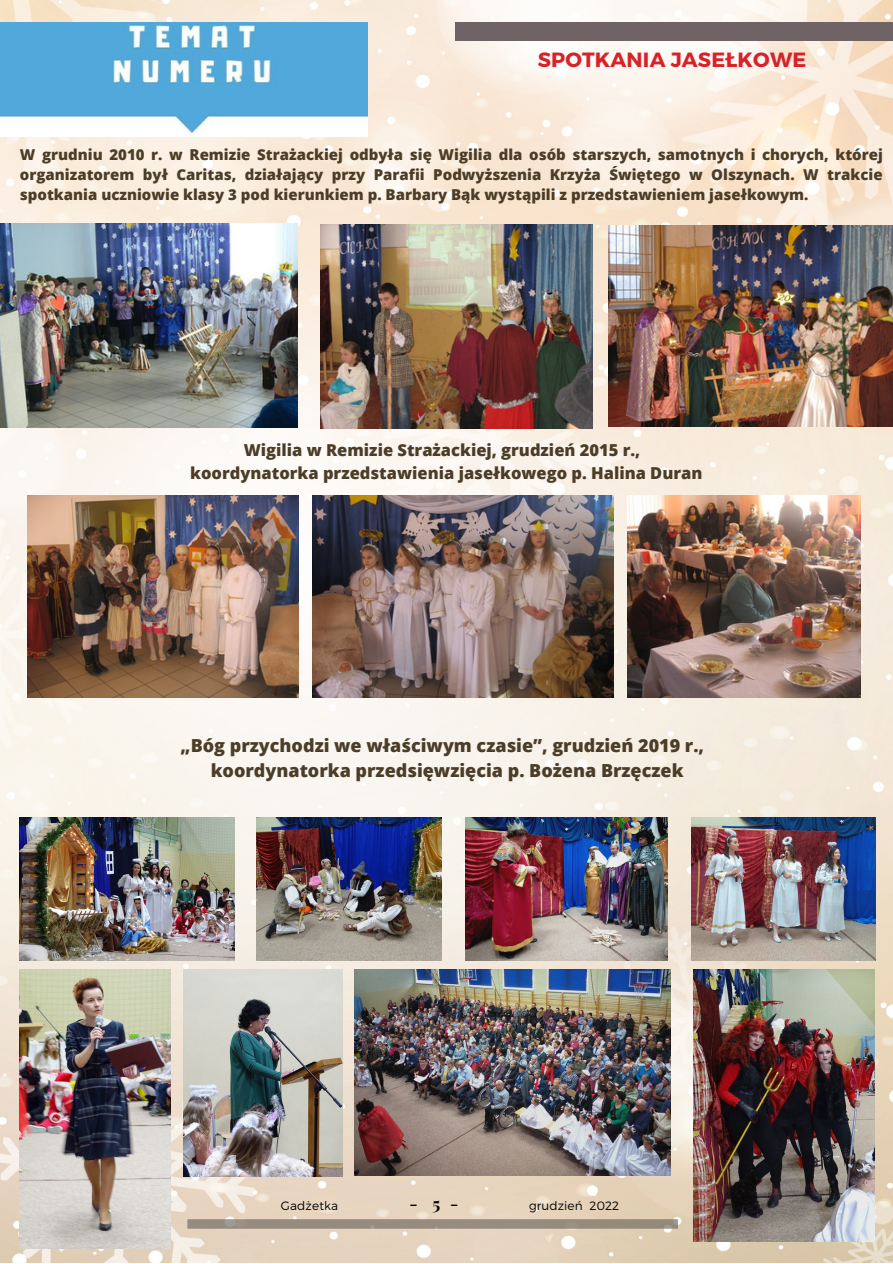
<style>
.page{position:relative;width:893px;height:1264px;background:#fff}
.page>*{position:absolute;margin:0;border:0;box-sizing:border-box;transform-origin:0 0}
.t1{font:700 20.55px "Montserrat";letter-spacing:.01em;color:#d72228}
.t2{font:800 18px/24.8px "Open Sans";color:#4b3d28;text-align:center}
.t3{font:700 17.1px "Playfair Display";color:#000}
.t4{font:800 16.5px/22.5px "Open Sans";color:#4b3d28;text-align:center}
.t5{font:800 15px/20.2px "Open Sans";color:#4b3d28;text-align:justify}
.t6{font:300 12.15px "Montserrat";letter-spacing:.01em;color:#000}
</style>
<div class="page">
<img style="left:0;top:0;width:892px;height:1262px">
<div style="left:455px;top:23px;width:437px;height:17px;background:#6f6366"></div>
<svg style="left:187px;top:1219px;width:491px;height:9px;background:#978d80"></svg>
<img style="left:0;top:23px;width:368px;height:113px">
<img style="left:20px;top:817px;width:215px;height:143px">
<img style="left:257px;top:817px;width:184px;height:143px">
<img style="left:465px;top:817px;width:202px;height:143px">
<img style="left:691px;top:817px;width:184px;height:143px">
<img style="left:608px;top:225px;width:284px;height:202px">
<img style="left:321px;top:224px;width:272px;height:205px">
<img style="left:20px;top:969px;width:151px;height:279px">
<img style="left:693px;top:969px;width:181px;height:272px">
<img style="left:354px;top:969px;width:316px;height:206px">
<img style="left:184px;top:969px;width:158px;height:207px">
<img style="left:0;top:224px;width:298px;height:203px">
<img style="left:28px;top:495px;width:270px;height:202px">
<img style="left:313px;top:495px;width:300px;height:202px">
<img style="left:627px;top:495px;width:233px;height:202px">
<h1 class="t1" style="left:537px;top:46px;width:270px">SPOTKANIA JASEŁKOWE</h1>
<p class="t5" style="left:20px;top:144px;width:864px">W grudniu 2010 r. w Remizie Strażackiej odbyła się Wigilia dla osób starszych, samotnych i chorych, której organizatorem był Caritas, działający przy Parafii Podwyższenia Krzyża Świętego w Olszynach. W trakcie spotkania uczniowie klasy 3 pod kierunkiem p. Barbary Bąk wystąpili z przedstawieniem jasełkowym.</p>
<p class="t4" style="left:190px;top:438px;width:513px">Wigilia w Remizie Strażackiej, grudzień 2015 r., koordynatorka przedstawienia jasełkowego p. Halina Duran</p>
<p class="t2" style="left:181px;top:733px;width:525px">„Bóg przychodzi we właściwym czasie”, grudzień 2019 r., koordynatorka przedsięwzięcia p. Bożena Brzęczek</p>
<p class="t6" style="left:281px;top:1197px;width:59px">Gadżetka</p>
<p class="t3" style="left:409px;top:1191px;width:51px">- 5-</p>
<p class="t6" style="left:529px;top:1197px;width:92px">grudzień 2022</p>
</div>
